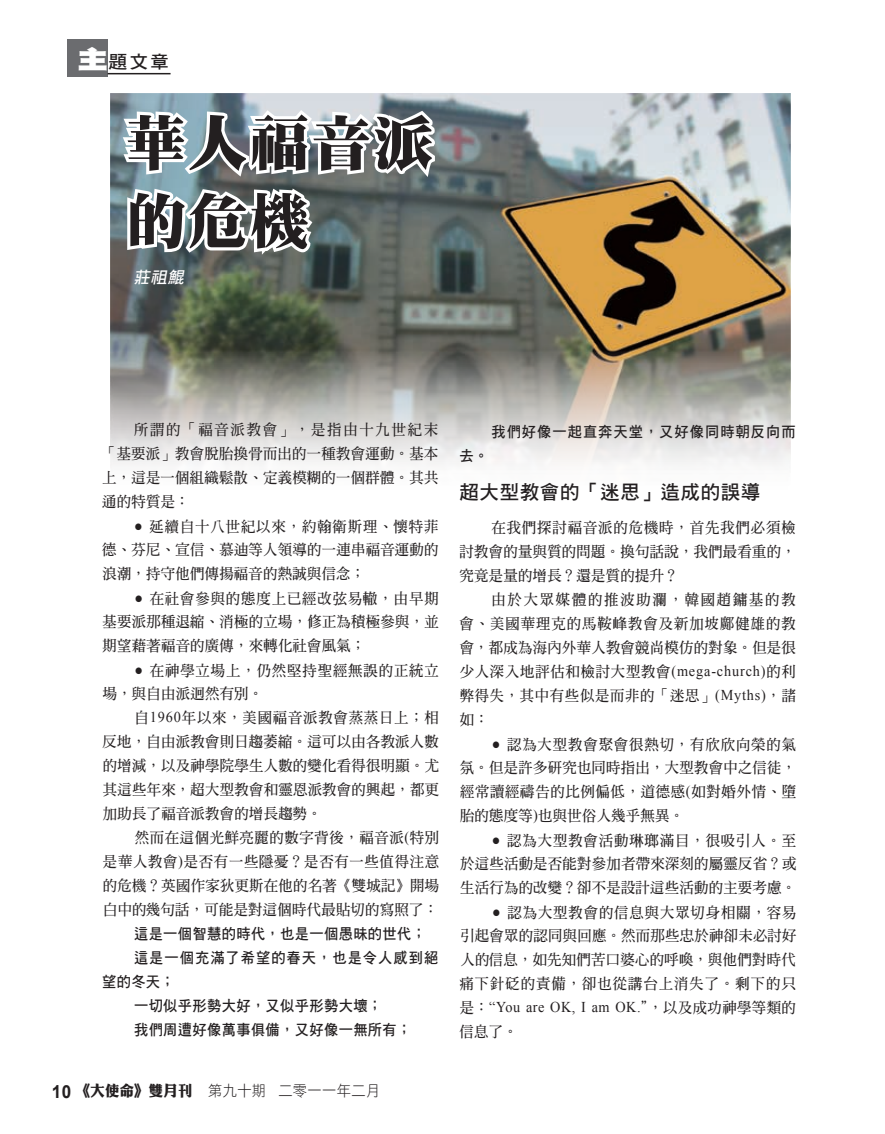
<style>
.page{position:relative;width:885px;height:1134px;background:#fff}
.page>*{position:absolute;margin:0;border:0;box-sizing:border-box;transform-origin:0 0}
.t1{font:60px/78px "DF Ming Std W12";letter-spacing:.03em;color:#231f20}
.t2{font:19.5px "DF Hei Std W7";letter-spacing:.03em;color:#231f20}
.t3{font:17.85px "DF Hei Std W7";color:#231f20;scale:1.06 1}
.t4{font:italic 16.5px "DF Hei Std W7";color:#fff}
.t5{font:15px/24px "DF Ming Bd HK BF";letter-spacing:.025em;color:#231f20;text-align:justify;scale:.95 1}
.t6{font:15px "DF Hei Std W7";letter-spacing:.025em;color:#231f20;scale:.95 1}
.t7{font:15px "DF Hei Std W7";letter-spacing:.07em;color:#231f20;scale:.95 1}
.t8{font:15px/23.5px "DF Ming Bd HK BF";letter-spacing:.07em;color:#231f20;scale:.95 1}
.t9{font:15px "Times New Roman";letter-spacing:.035em;color:#231f20;scale:.95 1}
.t10{font:15px "DF Hei Std W3";letter-spacing:.025em;color:#231f20;scale:.95 1}
.s1{font-family:"DF Hei Std W12";font-size:25.5px;color:#fff}
.s2{font-family:"Times New Roman"}
.s3{font-family:"Arial";font-weight:700;font-size:18px}
.s4{font-family:"DF Li King Hei Std W8"}
.s5{font-family:"DF Ming Bd HK BF"}
</style>
<div class="page">
<img style="left:111px;top:94px;width:678px;height:372px">
<svg style="left:118px;top:105px;width:320px;height:169px"></svg>
<div style="left:67px;top:40px;width:41px;height:37px;background:#6b6c6f"></div>
<hr style="left:108px;top:73px;width:62px;height:1px;background:#231f20">
<p class="t3" style="left:78px;top:52px;width:88px"><span class="s1">主</span>題文章</p>
<h1 class="t1" style="left:126px;top:103px;width:309px">華人福音派的危機</h1>
<p class="t4" style="left:133px;top:268px;width:55px">莊祖鯤</p>
<p class="t5" style="left:102px;top:418px;width:355px;text-indent:32px">所謂的「福音派教會」，是指由十九世紀末「基要派」教會脫胎換骨而出的一種教會運動。基本上，這是一個組織鬆散、定義模糊的一個群體。其共通的特質是：</p>
<p class="t5" style="left:102px;top:514px;width:355px;text-indent:32px"><span class="s2">●</span> 延續自十八世紀以來，約翰衛斯理、懷特菲德、芬尼、宣信、慕迪等人領導的一連串福音運動的浪潮，持守他們傳揚福音的熱誠與信念；</p>
<p class="t5" style="left:102px;top:586px;width:355px;text-indent:32px"><span class="s2">●</span> 在社會參與的態度上已經改弦易轍，由早期基要派那種退縮、消極的立場，修正為積極參與，並期望藉著福音的廣傳，來轉化社會風氣；</p>
<p class="t8" style="left:103px;top:659px;width:355px;text-indent:32px"><span class="s2">●</span> 在神學立場上，仍然堅持聖經無誤的正統立場，與自由派迥然有別。</p>
<p class="t5" style="left:103px;top:706px;width:355px;text-indent:32px">自<span class="s2">1960</span>年以來，美國福音派教會蒸蒸日上；相反地，自由派教會則日趨萎縮。這可以由各教派人數的增減，以及神學院學生人數的變化看得很明顯。尤其這些年來，超大型教會和靈恩派教會的興起，都更加助長了福音派教會的增長趨勢。</p>
<p class="t5" style="left:103px;top:826px;width:355px;text-indent:32px">然而在這個光鮮亮麗的數字背後，福音派<span class="s2">(</span>特別是華人教會<span class="s2">)</span>是否有一些隱憂？是否有一些值得注意的危機？英國作家狄更斯在他的名著《雙城記》開場白中的幾句話，可能是對這個時代最貼切的寫照了：</p>
<p class="t6" style="left:134px;top:926px;width:309px">這是一個智慧的時代，也是一個愚昧的世代；</p>
<p class="t7" style="left:134px;top:950px;width:321px">這是一個充滿了希望的春天，也是令人感到絕</p>
<p class="t6" style="left:102px;top:974px;width:78px">望的冬天；</p>
<p class="t6" style="left:134px;top:998px;width:262px">一切似乎形勢大好，又似乎形勢大壞；</p>
<p class="t6" style="left:134px;top:1022px;width:293px">我們周遭好像萬事俱備，又好像一無所有；</p>
<p class="t10" style="left:52px;top:1083px;width:347px"><span class="s3">10</span> <span class="s4">《大使命》雙月刊</span> 第九十期 二零一一年二月</p>
<p class="t7" style="left:491px;top:423px;width:321px">我們好像一起直奔天堂，又好像同時朝反向而</p>
<p class="t6" style="left:459px;top:447px;width:32px">去。</p>
<h2 class="t2" style="left:459px;top:482px;width:302px">超大型教會的「迷思」造成的誤導</h2>
<p class="t5" style="left:459px;top:516px;width:355px;text-indent:32px">在我們探討福音派的危機時，首先我們必須檢討教會的量與質的問題。換句話說，我們最看重的，究竟是量的增長？還是質的提升？</p>
<p class="t5" style="left:459px;top:588px;width:355px;text-indent:32px">由於大眾媒體的推波助瀾，韓國趙鏞基的教會、美國華理克的馬鞍峰教會及新加坡鄺健雄的教會，都成為海內外華人教會競尚模仿的對象。但是很少人深入地評估和檢討大型教會<span class="s2">(mega-church)</span>的利弊得失，其中有些似是而非的「迷思」<span class="s2">(Myths)</span>，諸如：</p>
<p class="t5" style="left:460px;top:732px;width:355px;text-indent:32px"><span class="s2">●</span> 認為大型教會聚會很熱切，有欣欣向榮的氣氛。但是許多研究也同時指出，大型教會中之信徒，經常讀經禱告的比例偏低，道德感<span class="s2">(</span>如對婚外情、墮胎的態度等<span class="s2">)</span>也與世俗人幾乎無異。</p>
<p class="t5" style="left:460px;top:828px;width:355px;text-indent:32px"><span class="s2">●</span> 認為大型教會活動琳瑯滿目，很吸引人。至於這些活動是否能對參加者帶來深刻的屬靈反省？或生活行為的改變？卻不是設計這些活動的主要考慮。</p>
<p class="t5" style="left:459px;top:900px;width:356px;text-indent:33px"><span class="s2">●</span> 認為大型教會的信息與大眾切身相關，容易引起會眾的認同與回應。然而那些忠於神卻未必討好人的信息，如先知們苦口婆心的呼喚，與他們對時代痛下針砭的責備，卻也從講台上消失了。剩下的只</p>
<p class="t9" style="left:459px;top:997px;width:355px"><span class="s5">是：</span>“You are OK, I am OK.<span class="s5">”，以及成功神學等類的</span></p>
<p class="t5" style="left:459px;top:1020px;width:63px">信息了。</p>
</div>
